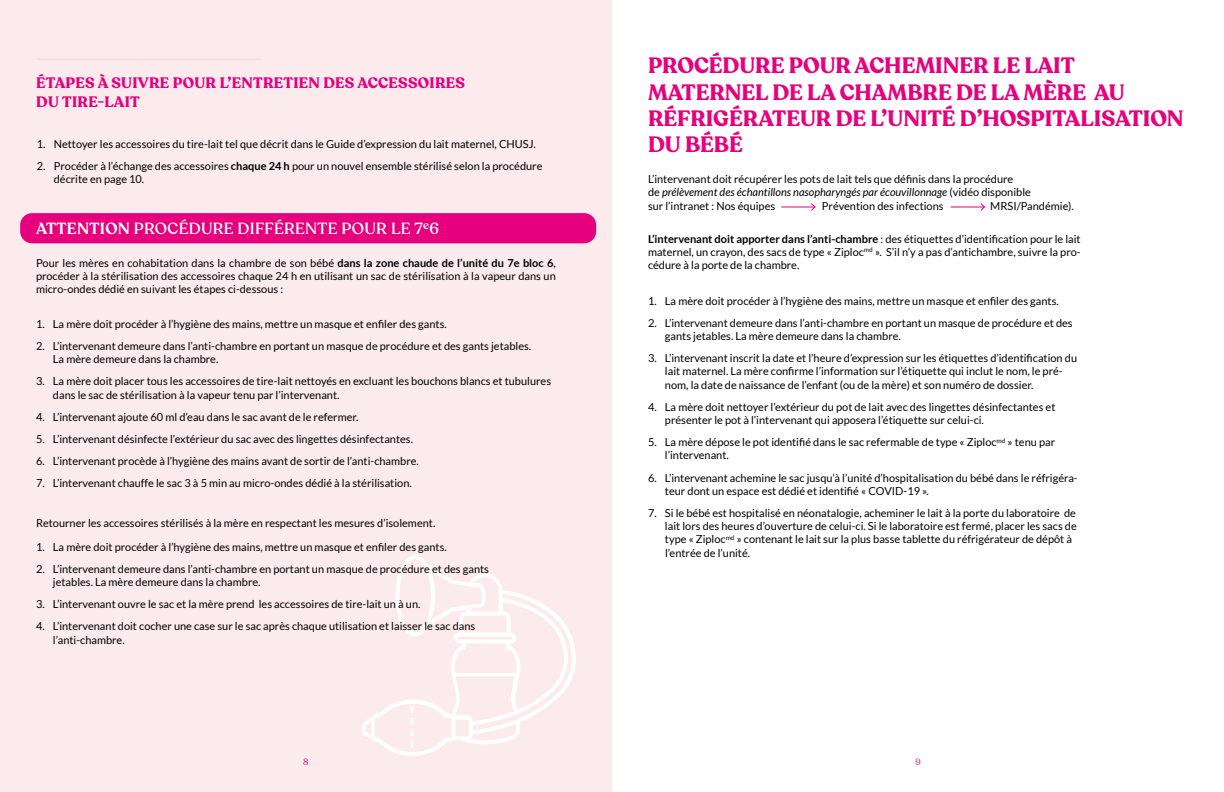
<style>
.page{position:relative;width:1224px;height:792px;background:#fff}
.page>*{position:absolute;margin:0;border:0;box-sizing:border-box;transform-origin:0 0}
.t1{font:700 22px/26.4px "Recoleta";color:#e6007d}
.t2{font:500 16px "Recoleta";letter-spacing:.02em;color:#fff}
.t3{font:700 15px/19px "Recoleta";letter-spacing:.02em;color:#e6007d}
.t4{font:11px/13.2px "Lato";color:#000}
.t5{font:9px "Recoleta";color:#e6007d}
.s1{font-weight:700}
.s2{font-weight:600}
.s3{font-style:italic}
</style>
<div class="page">
<div style="left:0;top:0;width:612px;height:792px;background:#fbebec"></div>
<svg style="left:362px;top:555px;width:214px;height:201px"></svg>
<svg style="left:411px;top:706px;width:2px;height:42px"></svg>
<div style="left:20px;top:213px;width:576px;height:30px;background:#e6007d;border-radius:12px"></div>
<hr style="left:37px;top:58px;width:224px;height:2px;background:#f6ced1">
<hr style="left:951px;top:207px;width:33px;height:1px;background:#e6007d">
<svg style="left:980px;top:203px;width:5px;height:8px"></svg>
<hr style="left:781px;top:207px;width:34px;height:1px;background:#e6007d">
<svg style="left:810px;top:203px;width:6px;height:8px"></svg>
<h3 class="t3" style="left:36px;top:74px;width:430px">ÉTAPES À SUIVRE POUR L’ENTRETIEN DES ACCESSOIRES<br>DU TIRE-LAIT</h3>
<p class="t4" style="left:37px;top:137px;width:500px">1. Nettoyer les accessoires du tire-lait tel que décrit dans le Guide d’expression du lait maternel, CHUSJ.</p>
<p class="t4" style="left:54px;top:159px;width:490px;text-indent:-17px">2. Procéder à l’échange des accessoires <span class="s1">chaque 24 h</span> pour un nouvel ensemble stérilisé selon la procédure décrite en page 10.</p>
<h2 class="t2" style="left:36px;top:219px;width:404px"><span class="s2">ATTENTION</span> PROCÉDURE DIFFÉRENTE POUR LE 7<sup>e</sup>6</h2>
<p class="t4" style="left:36px;top:256px;width:521px;text-align:justify">Pour les mères en cohabitation dans la chambre de son bébé <span class="s1">dans la zone chaude de l’unité du 7e bloc 6</span>, procéder à la stérilisation des accessoires chaque 24 h en utilisant un sac de stérilisation à la vapeur dans un micro-ondes dédié en suivant les étapes ci-dessous :</p>
<p class="t4" style="left:36px;top:317px;width:412px">1. La mère doit procéder à l’hygiène des mains, mettre un masque et enfiler des gants.</p>
<p class="t4" style="left:53px;top:339px;width:480px;text-indent:-17px">2. L’intervenant demeure dans l’anti-chambre en portant un masque de procédure et des gants jetables.<br>La mère demeure dans la chambre.</p>
<p class="t4" style="left:53px;top:375px;width:500px;text-indent:-17px">3. La mère doit placer tous les accessoires de tire-lait nettoyés en excluant les bouchons blancs et tubulures dans le sac de stérilisation à la vapeur tenu par l’intervenant.</p>
<p class="t4" style="left:36px;top:410px;width:324px">4. L’intervenant ajoute 60 ml d’eau dans le sac avant de le refermer.</p>
<p class="t4" style="left:36px;top:432px;width:379px">5. L’intervenant désinfecte l’extérieur du sac avec des lingettes désinfectantes.</p>
<p class="t4" style="left:36px;top:455px;width:384px">6. L’intervenant procède à l’hygiène des mains avant de sortir de l’anti-chambre.</p>
<p class="t4" style="left:36px;top:477px;width:377px">7. L’intervenant chauffe le sac 3 à 5 min au micro-ondes dédié à la stérilisation.</p>
<p class="t4" style="left:36px;top:516px;width:401px">Retourner les accessoires stérilisés à la mère en respectant les mesures d’isolement.</p>
<p class="t4" style="left:36px;top:540px;width:412px">1. La mère doit procéder à l’hygiène des mains, mettre un masque et enfiler des gants.</p>
<p class="t4" style="left:53px;top:562px;width:438px;text-indent:-17px">2. L’intervenant demeure dans l’anti-chambre en portant un masque de procédure et des gants jetables. La mère demeure dans la chambre.</p>
<p class="t4" style="left:36px;top:598px;width:386px">3. L’intervenant ouvre le sac et la mère prend les accessoires de tire-lait un à un.</p>
<p class="t4" style="left:53px;top:620px;width:424px;text-indent:-17px">4. L’intervenant doit cocher une case sur le sac après chaque utilisation et laisser le sac dans l’anti-chambre.</p>
<p class="t5" style="left:303px;top:756px;width:7px">8</p>
<h1 class="t1" style="left:648px;top:53px;width:537px">PROCÉDURE POUR ACHEMINER LE LAIT<br>MATERNEL DE LA CHAMBRE DE LA MÈRE AU<br>RÉFRIGÉRATEUR DE L’UNITÉ D’HOSPITALISATION<br>DU BÉBÉ</h1>
<p class="t4" style="left:648px;top:173px;width:384px">L’intervenant doit récupérer les pots de lait tels que définis dans la procédure<br>de <span class="s3">prélèvement des échantillons nasopharyngés par écouvillonnage</span> (vidéo disponible sur l’intranet : Nos équipes</p>
<p class="t4" style="left:822px;top:199px;width:123px">Prévention des infections</p>
<p class="t4" style="left:990px;top:199px;width:85px">MRSI/Pandémie).</p>
<p class="t4" style="left:648px;top:232px;width:434px;text-align:justify"><span class="s1">L’intervenant doit apporter dans l’anti-chambre</span> : des étiquettes d’identification pour le lait maternel, un crayon, des sacs de type « Ziploc<sup>md</sup> ». S’il n’y a pas d’antichambre, suivre la pro&shy;cédure à la porte de la chambre.</p>
<p class="t4" style="left:648px;top:294px;width:412px">1. La mère doit procéder à l’hygiène des mains, mettre un masque et enfiler des gants.</p>
<p class="t4" style="left:665px;top:316px;width:409px;text-indent:-17px">2. L’intervenant demeure dans l’anti-chambre en portant un masque de procédure et des gants jetables. La mère demeure dans la chambre.</p>
<p class="t4" style="left:665px;top:352px;width:414px;text-indent:-17px">3. L’intervenant inscrit la date et l’heure d’expression sur les étiquettes d’identification du lait maternel. La mère confirme l’information sur l’étiquette qui inclut le nom, le pré&shy;nom, la date de naissance de l’enfant (ou de la mère) et son numéro de dossier.</p>
<p class="t4" style="left:665px;top:400px;width:392px;text-indent:-17px">4. La mère doit nettoyer l’extérieur du pot de lait avec des lingettes désinfectantes et présenter le pot à l’intervenant qui apposera l’étiquette sur celui-ci.</p>
<p class="t4" style="left:665px;top:436px;width:392px;text-indent:-17px">5. La mère dépose le pot identifié dans le sac refermable de type « Ziploc<sup>md</sup> » tenu par l’intervenant.</p>
<p class="t4" style="left:665px;top:471px;width:414px;text-indent:-17px">6. L’intervenant achemine le sac jusqu’à l’unité d’hospitalisation du bébé dans le réfrigéra&shy;teur dont un espace est dédié et identifié « COVID-19 ».</p>
<p class="t4" style="left:665px;top:506px;width:413px;text-indent:-17px">7. Si le bébé est hospitalisé en néonatalogie, acheminer le lait à la porte du laboratoire de lait lors des heures d’ouverture de celui-ci. Si le laboratoire est fermé, placer les sacs de type « Ziploc<sup>md</sup> » contenant le lait sur la plus basse tablette du réfrigérateur de dépôt à l’entrée de l’unité.</p>
<p class="t5" style="left:915px;top:756px;width:7px">9</p>
</div>
